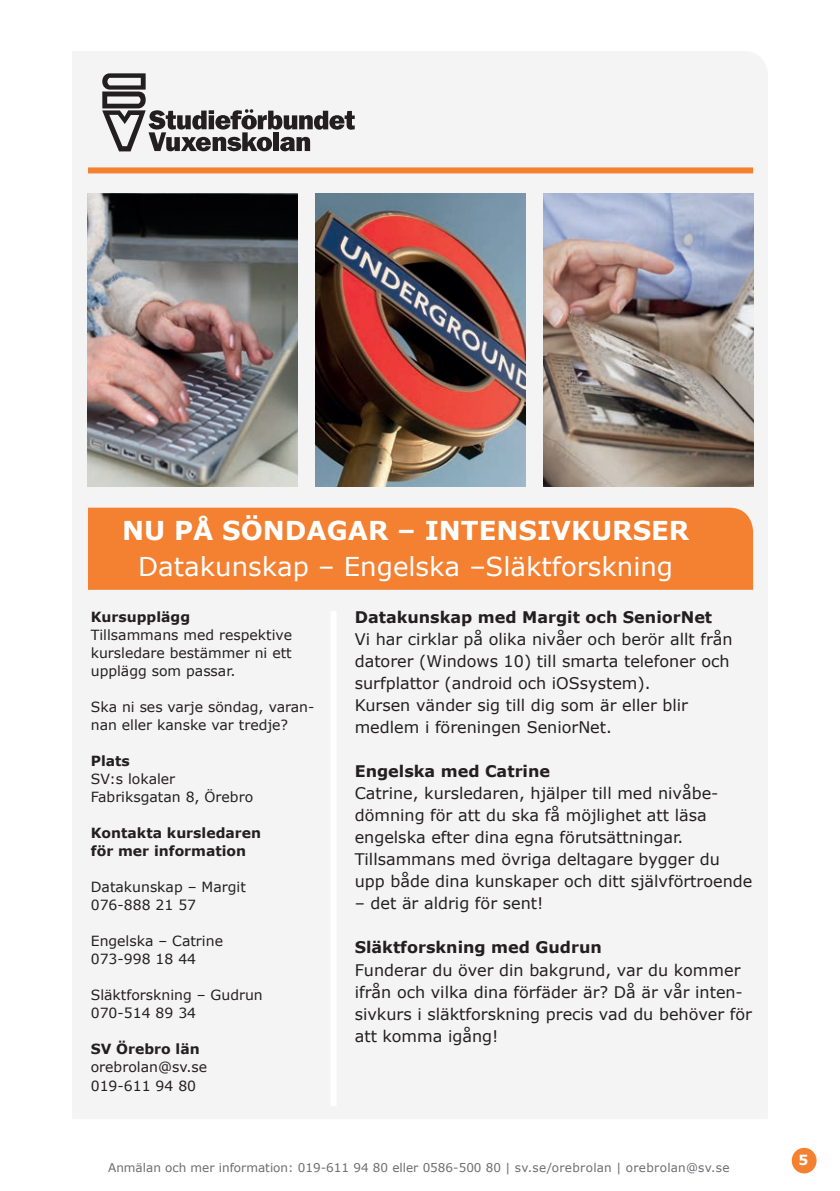
<style>
.page{position:relative;width:840px;height:1191px;background:#fff}
.page>*{position:absolute;margin:0;border:0;box-sizing:border-box;transform-origin:0 0}
.t1{font:26px "Verdana";color:#fff}
.t2{font:700 26px "Verdana";color:#fff}
.t3{font:16px/22px "Verdana";color:#231f20}
.t4{font:700 16px "Verdana";color:#231f20}
.t5{font:14px/18px "Verdana";color:#231f20}
.t6{font:700 14px/18px "Verdana";color:#231f20}
.t7{font:700 14px "Verdana";color:#fff}
.t8{font:12px "Verdana";color:#6c6d70}
</style>
<div class="page">
<div style="left:791px;top:1147px;width:25px;height:26px;background:#f48031;border-radius:50%"></div>
<div style="left:72px;top:51px;width:695px;height:1068px;background:#f4f4f4"></div>
<svg style="left:102px;top:73px;width:252px;height:78px"></svg>
<div style="left:88px;top:167px;width:664px;height:6px;background:#f48031"></div>
<img style="left:88px;top:193px;width:210px;height:293px">
<div style="left:88px;top:507px;width:664px;height:83px;background:#f48031"></div>
<img style="left:543px;top:193px;width:209px;height:293px">
<img style="left:315px;top:193px;width:210px;height:293px">
<div style="left:330px;top:611px;width:6px;height:495px;background:#fff"></div>
<h1 class="t2" style="left:122px;top:512px;width:568px">NU PÅ SÖNDAGAR – INTENSIVKURSER</h1>
<h1 class="t1" style="left:138px;top:549px;width:536px">Datakunskap – Engelska –Släktforskning</h1>
<p class="t4" style="left:354px;top:606px;width:359px">Datakunskap med Margit och SeniorNet</p>
<p class="t3" style="left:354px;top:628px;width:379px">Vi har cirklar på olika nivåer och berör allt från datorer (Windows 10) till smarta telefoner och surfplattor (android och iOSsystem).<br>Kursen vänder sig till dig som är eller blir medlem i föreningen SeniorNet.</p>
<p class="t4" style="left:354px;top:760px;width:197px">Engelska med Catrine</p>
<p class="t3" style="left:354px;top:782px;width:399px">Catrine, kursledaren, hjälper till med nivåbe&shy;dömning för att du ska få möjlighet att läsa engelska efter dina egna förutsättningar.<br>Tillsammans med övriga deltagare bygger du upp både dina kunskaper och ditt självförtroende</p>
<p class="t3" style="left:354px;top:892px;width:190px">– det är aldrig för sent!</p>
<p class="t4" style="left:354px;top:936px;width:248px">Släktforskning med Gudrun</p>
<p class="t3" style="left:354px;top:958px;width:398px">Funderar du över din bakgrund, var du kommer ifrån och vilka dina förfäder är? Då är vår inten&shy;sivkurs i släktforskning precis vad du behöver för att komma igång!</p>
<p class="t6" style="left:91px;top:607px;width:101px">Kursupplägg</p>
<p class="t5" style="left:91px;top:625px;width:202px;text-align:justify">Tillsammans med respektive kursledare bestämmer ni ett upplägg som passar.</p>
<p class="t5" style="left:91px;top:697px;width:225px">Ska ni ses varje söndag, varan&shy;nan eller kanske var tredje?</p>
<p class="t6" style="left:91px;top:751px;width:41px">Plats</p>
<p class="t5" style="left:91px;top:769px;width:164px">SV:s lokaler<br>Fabriksgatan 8, Örebro</p>
<p class="t6" style="left:91px;top:823px;width:172px">Kontakta kursledaren för mer information</p>
<p class="t5" style="left:91px;top:877px;width:156px">Datakunskap – Margit<br>076-888 21 57</p>
<p class="t5" style="left:91px;top:931px;width:134px">Engelska – Catrine<br>073-998 18 44</p>
<p class="t5" style="left:91px;top:985px;width:173px">Släktforskning – Gudrun<br>070-514 89 34</p>
<p class="t6" style="left:91px;top:1039px;width:110px">SV Örebro län</p>
<p class="t5" style="left:91px;top:1057px;width:118px;line-height:19.2px">orebrolan@sv.se<br>019-611 94 80</p>
<p class="t8" style="left:108px;top:1159px;width:622px">Anmälan och mer information: 019-611 94 80 eller 0586-500 80 | sv.se/orebrolan | orebrolan@sv.se</p>
<p class="t7" style="left:798px;top:1150px;width:11px">5</p>
</div>
